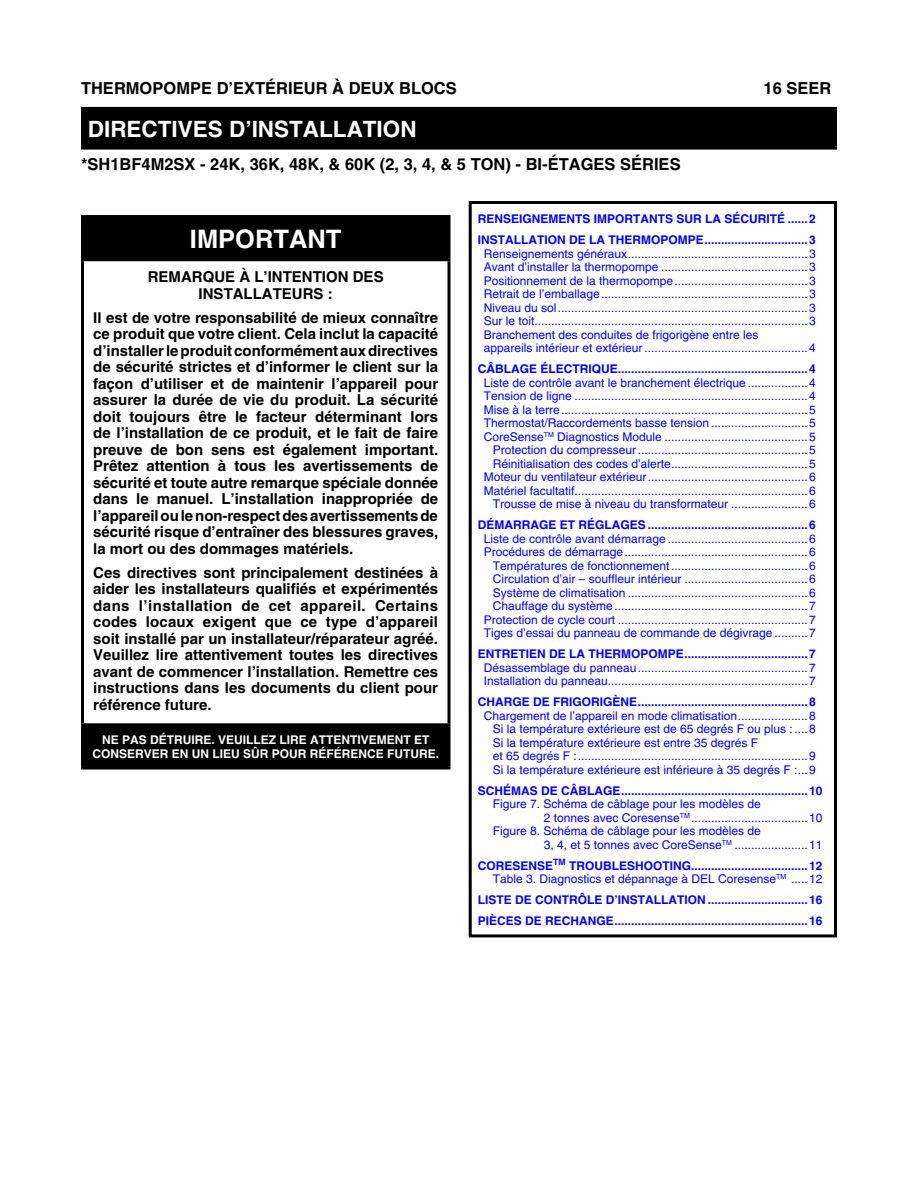
<style>
.page{position:relative;width:918px;height:1188px;background:#fff}
.page>*{position:absolute;margin:0;border:0;box-sizing:border-box;transform-origin:0 0}
.t1{font:700 25.5px "Helvetica";color:#fff}
.t2{font:700 22.5px "Helvetica";color:#fff}
.t3{font:700 16.5px "Helvetica";color:#000}
.t4{font:700 15px/16.5px "Helvetica";color:#000;text-align:justify}
.t5{font:12px/13.5px "Helvetica";color:#00f}
.t6{font:700 12px/21px "Helvetica";color:#00f}
.t7{font:700 12px/13.5px "Helvetica";color:#fff;text-align:center}
.s1{font-weight:400}
</style>
<div class="page">
<div style="left:82px;top:108px;width:754px;height:40px;background:#000"></div>
<hr style="left:81px;top:107px;width:756px;height:3px;background:#000">
<hr style="left:81px;top:110px;width:3px;height:37px;background:#000">
<hr style="left:834px;top:110px;width:3px;height:37px;background:#000">
<hr style="left:81px;top:147px;width:756px;height:3px;background:#000">
<div style="left:469px;top:201px;width:368px;height:736px;border:3px solid #000"></div>
<div style="left:82px;top:217px;width:367px;height:43px;background:#000"></div>
<div style="left:82px;top:725px;width:367px;height:43px;background:#000"></div>
<hr style="left:81px;top:215px;width:370px;height:3px;background:#000">
<hr style="left:81px;top:218px;width:3px;height:40px;background:#000">
<hr style="left:448px;top:218px;width:3px;height:40px;background:#000">
<hr style="left:81px;top:258px;width:370px;height:3px;background:#000">
<hr style="left:81px;top:261px;width:3px;height:462px;background:#000">
<hr style="left:448px;top:261px;width:3px;height:462px;background:#000">
<hr style="left:81px;top:723px;width:370px;height:3px;background:#000">
<hr style="left:81px;top:726px;width:3px;height:41px;background:#000">
<hr style="left:448px;top:726px;width:3px;height:41px;background:#000">
<hr style="left:81px;top:767px;width:370px;height:3px;background:#000">
<h3 class="t3" style="left:81px;top:78px;width:377px">THERMOPOMPE D’EXTÉRIEUR À DEUX BLOCS</h3>
<h3 class="t3" style="left:764px;top:78px;width:69px">16 SEER</h3>
<h2 class="t2" style="left:88px;top:115px;width:330px">DIRECTIVES D’INSTALLATION</h2>
<h3 class="t3" style="left:81px;top:155px;width:601px">*SH1BF4M2SX - 24K, 36K, 48K, &amp; 60K (2, 3, 4, &amp; 5 TON) - BI-ÉTAGES SÉRIES</h3>
<h1 class="t1" style="left:190px;top:223px;width:153px">IMPORTANT</h1>
<p class="t4" style="left:148px;top:268px;width:237px;text-align:center">REMARQUE À L’INTENTION DES<br>INSTALLATEURS :</p>
<p class="t4" style="left:93px;top:309px;width:346px">Il est de votre responsabilité de mieux connaître ce produit que votre client. Cela inclut la capacité d’installer le produit conformément aux directives de sécurité strictes et d’informer le client sur la façon d’utiliser et de maintenir l’appareil pour assurer la durée de vie du produit. La sécurité doit toujours être le facteur déterminant lors de l’installation de ce produit, et le fait de faire preuve de bon sens est également important.<br>Prêtez attention à tous les avertissements de sécurité et toute autre remarque spéciale donnée dans le manuel. L’installation inappropriée de l’appareil ou le non-respect des avertissements de sécurité risque d’entraîner des blessures graves, la mort ou des dommages matériels.</p>
<p class="t4" style="left:93px;top:564px;width:346px">Ces directives sont principalement destinées à aider les installateurs qualifiés et expérimentés dans l’installation de cet appareil. Certains codes locaux exigent que ce type d’appareil soit installé par un installateur/réparateur agréé.<br>Veuillez lire attentivement toutes les directives avant de commencer l’installation. Remettre ces instructions dans les documents du client pour référence future.</p>
<p class="t7" style="left:92px;top:733px;width:348px">NE PAS DÉTRUIRE. VEUILLEZ LIRE ATTENTIVEMENT ET<br>CONSERVER EN UN LIEU SÛR POUR RÉFÉRENCE FUTURE.</p>
<p class="t6" style="left:478px;top:208px;width:340px">RENSEIGNEMENTS IMPORTANTS SUR LA SÉCURITÉ ......2<br>INSTALLATION DE LA THERMOPOMPE...............................3</p>
<p class="t5" style="left:484px;top:247px;width:334px">Renseignements généraux......................................................3<br>Avant d’installer la thermopompe ............................................3<br>Positionnement de la thermopompe........................................3<br>Retrait de l’emballage..............................................................3<br>Niveau du sol...........................................................................3<br>Sur le toit..................................................................................3<br>Branchement des conduites de frigorigène entre les<br>appareils intérieur et extérieur .................................................4</p>
<p class="t6" style="left:478px;top:358px;width:340px">CÂBLAGE ÉLECTRIQUE.........................................................4</p>
<p class="t5" style="left:484px;top:376px;width:334px;text-align:right">Liste de contrôle avant le branchement électrique ..................4<br>Tension de ligne ......................................................................4<br>Mise à la terre..........................................................................5<br>Thermostat/Raccordements basse tension .............................5<br>CoreSense<sup>TM</sup> Diagnostics Module ...........................................5<br>Protection du compresseur...................................................5<br>Réinitialisation des codes d’alerte.........................................5<br>Moteur du ventilateur extérieur................................................6<br>Matériel facultatif......................................................................6<br>Trousse de mise à niveau du transformateur .......................6</p>
<p class="t6" style="left:478px;top:514px;width:340px">DÉMARRAGE ET RÉGLAGES ................................................6</p>
<p class="t5" style="left:484px;top:532px;width:334px;text-align:right">Liste de contrôle avant démarrage ..........................................6<br>Procédures de démarrage.......................................................6<br>Températures de fonctionnement .........................................6<br>Circulation d’air – souffleur intérieur .....................................6<br>Système de climatisation ......................................................6<br>Chauffage du système ..........................................................7<br>Protection de cycle court .........................................................7<br>Tiges d’essai du panneau de commande de dégivrage ..........7</p>
<p class="t6" style="left:478px;top:643px;width:340px">ENTRETIEN DE LA THERMOPOMPE.....................................7</p>
<p class="t5" style="left:484px;top:661px;width:334px">Désassemblage du panneau...................................................7<br>Installation du panneau............................................................7</p>
<p class="t6" style="left:478px;top:691px;width:340px">CHARGE DE FRIGORIGÈNE...................................................8</p>
<p class="t5" style="left:493px;top:709px;width:325px;text-indent:-9px">Chargement de l’appareil en mode climatisation.....................8<br>Si la température extérieure est de 65 degrés F ou plus : ....8<br>Si la température extérieure est entre 35 degrés F<br>et 65 degrés F :.....................................................................9<br>Si la température extérieure est inférieure à 35 degrés F :...9</p>
<p class="t6" style="left:478px;top:780px;width:346px">SCHÉMAS DE CÂBLAGE........................................................10</p>
<p class="t5" style="left:493px;top:797px;width:270px">Figure 7. Schéma de câblage pour les modèles de</p>
<p class="t5" style="left:544px;top:811px;width:280px">2 tonnes avec Coresense<sup>TM</sup> ...................................10</p>
<p class="t5" style="left:493px;top:824px;width:270px">Figure 8. Schéma de câblage pour les modèles de</p>
<p class="t5" style="left:544px;top:838px;width:280px">3, 4, et 5 tonnes avec CoreSense<sup>TM</sup> ......................11</p>
<p class="t6" style="left:478px;top:859px;width:346px;line-height:13.5px;text-align:right">CORESENSE<sup>TM</sup> TROUBLESHOOTING...................................12<br><span class="s1">Table 3. Diagnostics et dépannage à DEL Coresense</span><sup>TM</sup> <span class="s1">.....12</span></p>
<p class="t6" style="left:478px;top:889px;width:346px">LISTE DE CONTRÔLE D’INSTALLATION ..............................16<br>PIÈCES DE RECHANGE..........................................................16</p>
</div>
